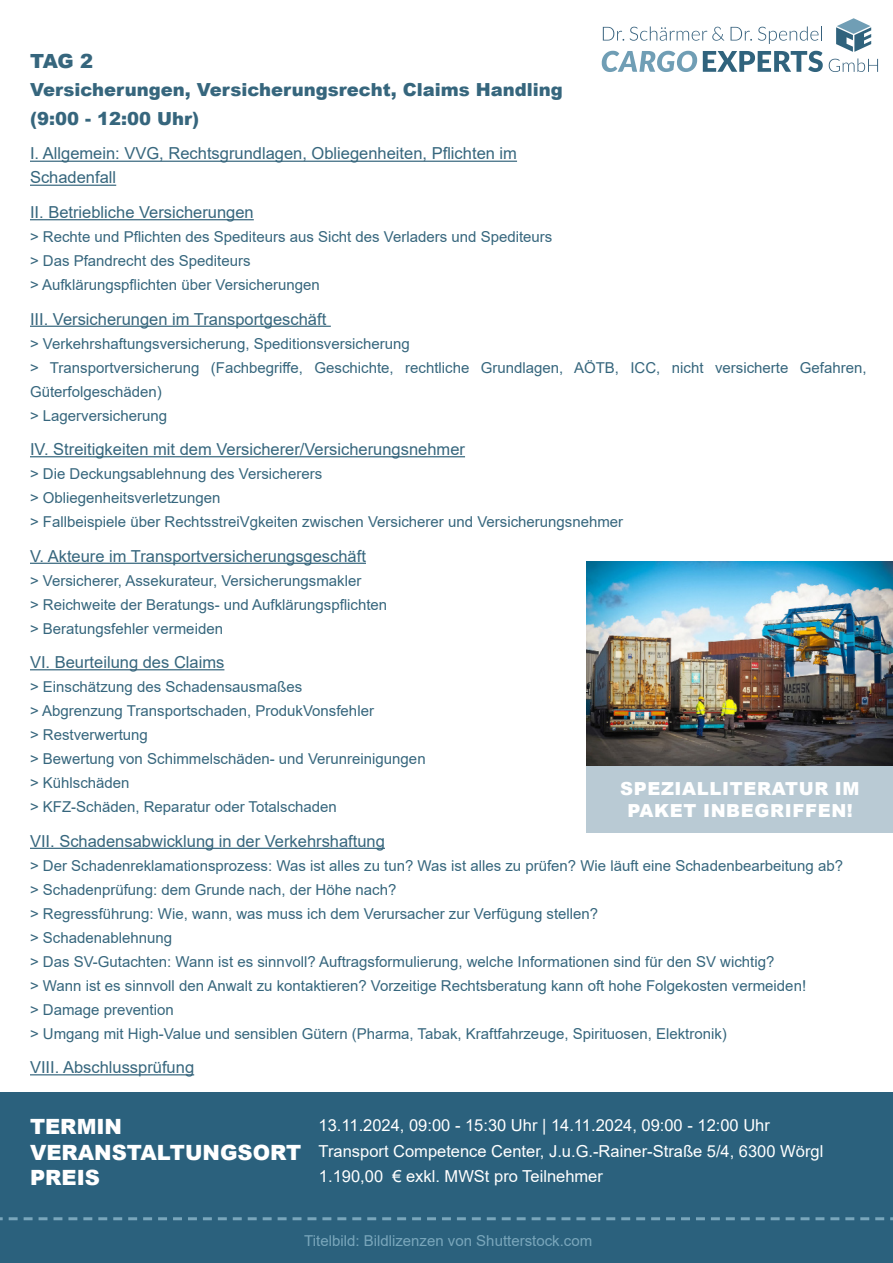
<style>
.page{position:relative;width:893px;height:1263px;background:#fff}
.page>*{position:absolute;margin:0;border:0;box-sizing:border-box;transform-origin:0 0}
.t1{font:900 21px/25.5px "Arial";color:#fff}
.t2{font:900 19.5px "Arial";color:#36667d}
.t3{font:900 18px "Arial";color:#36667d}
.t4{font:900 18px "Arial";letter-spacing:.035em;color:#fff}
.t5{font:16.5px "Arial";color:#36667d}
.t6{font:16.5px "Arial";color:#fff}
.t7{font:15px/24px "Arial";color:#36667d}
.t8{font:15px "Arial";color:#79a6bb}
</style>
<div class="page">
<div style="left:587px;top:765px;width:306px;height:68px;background:#b9cad4"></div>
<hr style="left:30px;top:161px;width:487px;height:1px;background:#36667d">
<hr style="left:30px;top:185px;width:86px;height:1px;background:#36667d">
<hr style="left:30px;top:219px;width:224px;height:1px;background:#36667d">
<hr style="left:30px;top:326px;width:301px;height:1px;background:#36667d">
<hr style="left:30px;top:456px;width:435px;height:1px;background:#36667d">
<hr style="left:30px;top:563px;width:336px;height:1px;background:#36667d">
<hr style="left:30px;top:669px;width:194px;height:1px;background:#36667d">
<hr style="left:30px;top:848px;width:355px;height:1px;background:#36667d">
<hr style="left:30px;top:1074px;width:164px;height:1px;background:#36667d">
<img style="left:587px;top:561px;width:306px;height:204px">
<div style="left:0;top:1092px;width:893px;height:171px;background:#2b617d"></div>
<svg style="left:836px;top:18px;width:35px;height:34px"></svg>
<svg style="left:603px;top:27px;width:21px;height:14px"></svg>
<svg style="left:630px;top:26px;width:94px;height:15px"></svg>
<svg style="left:730px;top:27px;width:22px;height:14px"></svg>
<svg style="left:758px;top:26px;width:64px;height:18px"></svg>
<svg style="left:829px;top:58px;width:49px;height:14px"></svg>
<svg style="left:602px;top:51px;width:95px;height:21px"></svg>
<svg style="left:703px;top:51px;width:120px;height:21px"></svg>
<svg style="left:0;top:1217px;width:893px;height:3px"></svg>
<p class="t2" style="left:30px;top:47px;width:65px">TAG 2</p>
<p class="t3" style="left:30px;top:77px;width:534px">Versicherungen, Versicherungsrecht, Claims Handling</p>
<p class="t3" style="left:30px;top:105px;width:171px">(9:00 - 12:00 Uhr)</p>
<p class="t5" style="left:30px;top:142px;width:488px">I. Allgemein: VVG, Rechtsgrundlagen, Obliegenheiten, Pflichten im</p>
<p class="t5" style="left:30px;top:166px;width:88px">Schadenfall</p>
<p class="t5" style="left:30px;top:201px;width:225px">II. Betriebliche Versicherungen</p>
<p class="t7" style="left:30px;top:225px;width:524px">&gt; Rechte und Pflichten des Spediteurs aus Sicht des Verladers und Spediteurs</p>
<p class="t7" style="left:30px;top:249px;width:222px">&gt; Das Pfandrecht des Spediteurs</p>
<p class="t7" style="left:30px;top:273px;width:291px">&gt; Aufklärungspflichten über Versicherungen</p>
<p class="t5" style="left:30px;top:307px;width:298px">III. Versicherungen im Transportgeschäft</p>
<p class="t7" style="left:30px;top:331px;width:381px">&gt; Verkehrshaftungsversicherung, Speditionsversicherung</p>
<p class="t7" style="left:30px;top:355px;width:838px">&gt; Transportversicherung (Fachbegriffe, Geschichte, rechtliche Grundlagen, AÖTB, ICC, nicht versicherte Gefahren,<br>Güterfolgeschäden)</p>
<p class="t7" style="left:30px;top:403px;width:139px">&gt; Lagerversicherung</p>
<p class="t5" style="left:30px;top:438px;width:436px">IV. Streitigkeiten mit dem Versicherer/Versicherungsnehmer</p>
<p class="t7" style="left:30px;top:462px;width:294px">&gt; Die Deckungsablehnung des Versicherers</p>
<p class="t7" style="left:30px;top:486px;width:192px">&gt; Obliegenheitsverletzungen</p>
<p class="t7" style="left:30px;top:510px;width:595px">&gt; Fallbeispiele über RechtsstreiVgkeiten zwischen Versicherer und Versicherungsnehmer</p>
<p class="t5" style="left:30px;top:544px;width:337px">V. Akteure im Transportversicherungsgeschäft</p>
<p class="t7" style="left:30px;top:568px;width:333px">&gt; Versicherer, Assekurateur, Versicherungsmakler</p>
<p class="t7" style="left:30px;top:592px;width:359px">&gt; Reichweite der Beratungs- und Aufklärungspflichten</p>
<p class="t7" style="left:30px;top:616px;width:195px">&gt; Beratungsfehler vermeiden</p>
<p class="t5" style="left:30px;top:651px;width:196px">VI. Beurteilung des Claims</p>
<p class="t7" style="left:30px;top:675px;width:274px">&gt; Einschätzung des Schadensausmaßes</p>
<p class="t7" style="left:30px;top:699px;width:345px">&gt; Abgrenzung Transportschaden, ProdukVonsfehler</p>
<p class="t7" style="left:30px;top:723px;width:119px">&gt; Restverwertung</p>
<p class="t7" style="left:30px;top:747px;width:397px">&gt; Bewertung von Schimmelschäden- und Verunreinigungen</p>
<p class="t7" style="left:30px;top:771px;width:101px">&gt; Kühlschäden</p>
<p class="t7" style="left:30px;top:795px;width:308px">&gt; KFZ-Schäden, Reparatur oder Totalschaden</p>
<p class="t5" style="left:30px;top:829px;width:356px">VII. Schadensabwicklung in der Verkehrshaftung</p>
<p class="t7" style="left:30px;top:853px;width:815px">&gt; Der Schadenreklamationsprozess: Was ist alles zu tun? Was ist alles zu prüfen? Wie läuft eine Schadenbearbeitung ab?</p>
<p class="t7" style="left:30px;top:877px;width:368px">&gt; Schadenprüfung: dem Grunde nach, der Höhe nach?</p>
<p class="t7" style="left:30px;top:901px;width:570px">&gt; Regressführung: Wie, wann, was muss ich dem Verursacher zur Verfügung stellen?</p>
<p class="t7" style="left:30px;top:925px;width:144px">&gt; Schadenablehnung</p>
<p class="t7" style="left:30px;top:949px;width:746px">&gt; Das SV-Gutachten: Wann ist es sinnvoll? Auftragsformulierung, welche Informationen sind für den SV wichtig?</p>
<p class="t7" style="left:30px;top:973px;width:778px">&gt; Wann ist es sinnvoll den Anwalt zu kontaktieren? Vorzeitige Rechtsberatung kann oft hohe Folgekosten vermeiden!</p>
<p class="t7" style="left:30px;top:997px;width:145px">&gt; Damage prevention</p>
<p class="t7" style="left:30px;top:1021px;width:698px">&gt; Umgang mit High-Value und sensiblen Gütern (Pharma, Tabak, Kraftfahrzeuge, Spirituosen, Elektronik)</p>
<p class="t5" style="left:30px;top:1056px;width:166px">VIII. Abschlussprüfung</p>
<p class="t4" style="left:620px;top:775px;width:241px">SPEZIALLITERATUR IM</p>
<p class="t4" style="left:627px;top:798px;width:227px">PAKET INBEGRIFFEN!</p>
<p class="t6" style="left:319px;top:1114px;width:453px">13.11.2024, 09:00 - 15:30 Uhr | 14.11.2024, 09:00 - 12:00 Uhr</p>
<p class="t1" style="left:30px;top:1113px;width:273px">TERMIN<br>VERANSTALTUNGSORT</p>
<p class="t1" style="left:30px;top:1164px;width:71px">PREIS</p>
<p class="t6" style="left:319px;top:1165px;width:285px">1.190,00 € exkl. MWSt pro Teilnehmer</p>
<p class="t6" style="left:319px;top:1140px;width:506px">Transport Competence Center, J.u.G.-Rainer-Straße 5/4, 6300 Wörgl</p>
<p class="t8" style="left:304px;top:1231px;width:289px">Titelbild: Bildlizenzen von Shutterstock.com</p>
</div>
